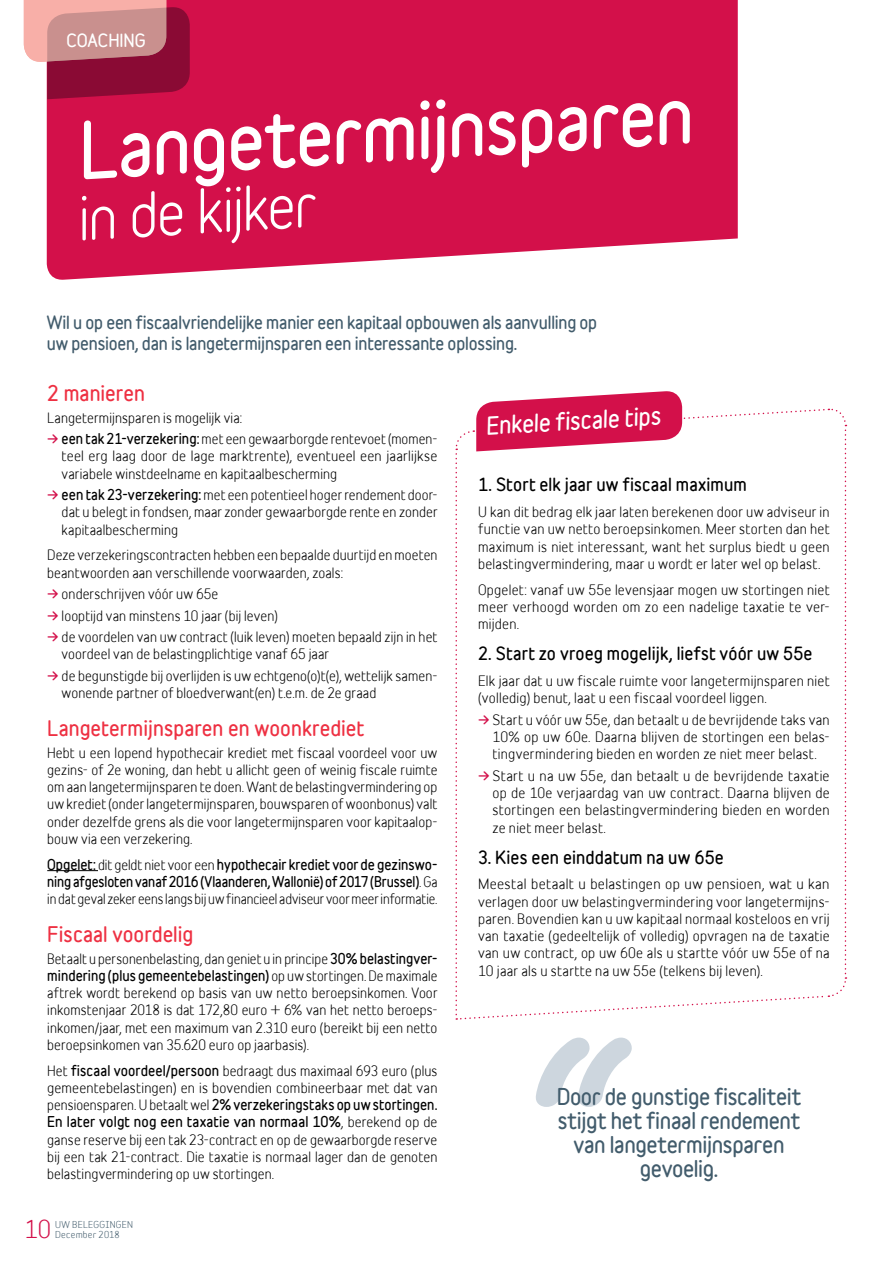
<style>
.page{position:relative;width:893px;height:1263px;background:#fff}
.page>*{position:absolute;margin:0;border:0;box-sizing:border-box;transform-origin:0 0}
.t1{font:700 71.55px "Belfius Normal";color:#fff}
.t2{font:57.9px "Belfius Normal";color:#fff}
.t3{font:23.25px "Belfius Normal";color:#d3104a}
.t4{font:700 22.5px "Belfius Alternative";color:#fff}
.t5{font:700 21px/24px "Belfius Normal";letter-spacing:-.02em;color:#425c6c;text-align:center}
.t6{font:700 19.5px "Belfius Alternative";letter-spacing:.005em;color:#ee3042}
.t7{font:700 16.5px/21px "Belfius Alternative";letter-spacing:-.01em;color:#425c6c}
.t8{font:700 16.5px "Belfius Alternative";letter-spacing:.01em;color:#000}
.t9{font:700 16.5px "Belfius Alternative";letter-spacing:-.005em;color:#fff}
.t10{font:13.5px/17.2px "Belfius Alternative";letter-spacing:.01em;color:#000;text-align:justify}
.t11{font:13.5px/17.2px "Belfius Alternative";letter-spacing:.01em;color:#000;text-align:justify;scale:.96 1}
.t12{font:700 13.5px/17.2px "Belfius Alternative";letter-spacing:-.005em;color:#000;text-align:justify}
.t13{font:9px/10.5px "Belfius Normal";letter-spacing:.03em;color:#425c6c}
.s1{font-weight:700;color:#d3104a}
.s2{font-weight:700}
.s3{font-weight:400}
</style>
<div class="page">
<svg style="left:47px;top:0;width:691px;height:280px;fill:#d3104a"></svg>
<svg style="left:24px;top:0;width:166px;height:99px"></svg>
<hr style="left:47px;top:870px;width:51px;height:1px;background:#000">
<svg style="left:536px;top:1037px;width:96px;height:70px"></svg>
<svg style="left:455px;top:391px;width:392px;height:629px"></svg>
<p class="t9" style="left:64px;top:27px;width:86px">STRATEGIE</p>
<p class="t9" style="left:66px;top:27px;width:81px">COACHING</p>
<h1 class="t1" style="left:74px;top:94px;width:618px;rotate:-3deg">Langetermijnsparen</h1>
<h2 class="t2" style="left:75px;top:169px;width:240px;rotate:-3deg">in de kijker</h2>
<p class="t7" style="left:47px;top:312px;width:552px">Wil u op een fiscaalvriendelijke manier een kapitaal opbouwen als aanvulling op uw pensioen, dan is langetermijnsparen een interessante oplossing.</p>
<h3 class="t6" style="left:47px;top:378px;width:99px">2 manieren</h3>
<p class="t10" style="left:47px;top:407px;width:197px">Langetermijnsparen is mogelijk via:</p>
<p class="t10" style="left:62px;top:429px;width:377px;text-indent:-14px"><span class="s1">→</span> <span class="s2">een tak 21-verzekering:</span> met een gewaarborgde rentevoet (momen&shy;teel erg laag door de lage marktrente), eventueel een jaarlijkse variabele winstdeelname en kapitaalbescherming</p>
<p class="t10" style="left:62px;top:485px;width:377px;text-indent:-14px"><span class="s1">→</span> <span class="s2">een tak 23-verzekering:</span> met een potentieel hoger rendement door&shy;dat u belegt in fondsen, maar zonder gewaarborgde rente en zonder kapitaalbescherming</p>
<p class="t10" style="left:47px;top:545px;width:392px">Deze verzekeringscontracten hebben een bepaalde duurtijd en moeten beantwoorden aan verschillende voorwaarden, zoals:</p>
<p class="t10" style="left:47px;top:584px;width:173px"><span class="s1">→</span> onderschrijven vóór uw 65e</p>
<p class="t10" style="left:47px;top:605px;width:232px"><span class="s1">→</span> looptijd van minstens 10 jaar (bij leven)</p>
<p class="t10" style="left:62px;top:627px;width:377px;text-indent:-14px"><span class="s1">→</span> de voordelen van uw contract (luik leven) moeten bepaald zijn in het voordeel van de belastingplichtige vanaf 65 jaar</p>
<p class="t10" style="left:62px;top:666px;width:377px;text-indent:-14px"><span class="s1">→</span> de begunstigde bij overlijden is uw echtgeno(o)t(e), wettelijk samen&shy;wonende partner of bloedverwant(en) t.e.m. de 2e graad</p>
<h3 class="t6" style="left:47px;top:713px;width:319px">Langetermijnsparen en woonkrediet</h3>
<p class="t10" style="left:47px;top:742px;width:392px">Hebt u een lopend hypothecair krediet met fiscaal voordeel voor uw gezins- of 2e woning, dan hebt u allicht geen of weinig fiscale ruimte om aan langetermijnsparen te doen. Want de belastingvermindering op uw krediet (onder langetermijnsparen, bouwsparen of woonbonus) valt onder dezelfde grens als die voor langetermijnsparen voor kapitaalop&shy;bouw via een verzekering.</p>
<p class="t12" style="left:47px;top:855px;width:392px">Opgelet: <span class="s3">dit geldt niet voor een</span> hypothecair krediet voor de gezinswo&shy;ning afgesloten vanaf 2016 (Vlaanderen, Wallonië) of 2017 (Brussel)<span class="s3">. Ga in dat geval zeker eens langs bij uw financieel adviseur voor meer informatie.</span></p>
<h3 class="t6" style="left:47px;top:919px;width:148px">Fiscaal voordelig</h3>
<p class="t11" style="left:47px;top:948px;width:408px">Betaalt u personenbelasting, dan geniet u in principe <span class="s2">30% belastingver&shy;mindering (plus gemeentebelastingen)</span> op uw stortingen. De maximale aftrek wordt berekend op basis van uw netto beroepsinkomen. Voor inkomstenjaar 2018 is dat 172,80 euro + 6% van het netto beroeps&shy;inkomen/jaar, met een maximum van 2.310 euro (bereikt bij een netto beroepsinkomen van 35.620 euro op jaarbasis).</p>
<p class="t10" style="left:47px;top:1060px;width:392px">Het <span class="s2">fiscaal voordeel/persoon</span> bedraagt dus maximaal 693 euro (plus gemeentebelastingen) en is bovendien combineerbaar met dat van pensioensparen. U betaalt wel <span class="s2">2% verzekeringstaks op uw stortingen.<br>En later volgt nog een taxatie van normaal 10%</span>, berekend op de ganse reserve bij een tak 23-contract en op de gewaarborgde reserve bij een tak 21-contract. Die taxatie is normaal lager dan de genoten belastingvermindering op uw stortingen.</p>
<h3 class="t3" style="left:25px;top:1210px;width:28px">10</h3>
<p class="t13" style="left:55px;top:1218px;width:79px">UW BELEGGINGEN<br>December 2018</p>
<h3 class="t4" style="left:485px;top:408px;width:177px;rotate:-3deg">Enkele fiscale tips</h3>
<p class="t8" style="left:478px;top:472px;width:270px">1. Stort elk jaar uw fiscaal maximum</p>
<p class="t10" style="left:478px;top:502px;width:353px">U kan dit bedrag elk jaar laten berekenen door uw adviseur in functie van uw netto beroepsinkomen. Meer storten dan het maximum is niet interessant, want het surplus biedt u geen belastingvermindering, maar u wordt er later wel op belast.</p>
<p class="t10" style="left:478px;top:579px;width:353px">Opgelet: vanaf uw 55e levensjaar mogen uw stortingen niet meer verhoogd worden om zo een nadelige taxatie te ver&shy;mijden.</p>
<p class="t8" style="left:478px;top:641px;width:336px">2. Start zo vroeg mogelijk, liefst vóór uw 55e</p>
<p class="t10" style="left:478px;top:671px;width:353px">Elk jaar dat u uw fiscale ruimte voor langetermijnsparen niet (volledig) benut, laat u een fiscaal voordeel liggen.</p>
<p class="t10" style="left:492px;top:709px;width:339px;text-indent:-14px"><span class="s1">→</span> Start u vóór uw 55e, dan betaalt u de bevrijdende taks van 10% op uw 60e. Daarna blijven de stortingen een belas&shy;tingvermindering bieden en worden ze niet meer belast.</p>
<p class="t10" style="left:492px;top:765px;width:339px;text-indent:-14px"><span class="s1">→</span> Start u na uw 55e, dan betaalt u de bevrijdende taxatie op de 10e verjaardag van uw contract. Daarna blijven de stortingen een belastingvermindering bieden en worden ze niet meer belast.</p>
<p class="t8" style="left:478px;top:844px;width:247px">3. Kies een einddatum na uw 65e</p>
<p class="t10" style="left:478px;top:874px;width:353px">Meestal betaalt u belastingen op uw pensioen, wat u kan verlagen door uw belastingvermindering voor langetermijns&shy;paren. Bovendien kan u uw kapitaal normaal kosteloos en vrij van taxatie (gedeeltelijk of volledig) opvragen na de taxatie van uw contract, op uw 60e als u startte vóór uw 55e of na 10 jaar als u startte na uw 55e (telkens bij leven).</p>
<h3 class="t5" style="left:557px;top:1083px;width:246px">Door de gunstige fiscaliteit stijgt het finaal rendement van langetermijnsparen gevoelig.</h3>
</div>
